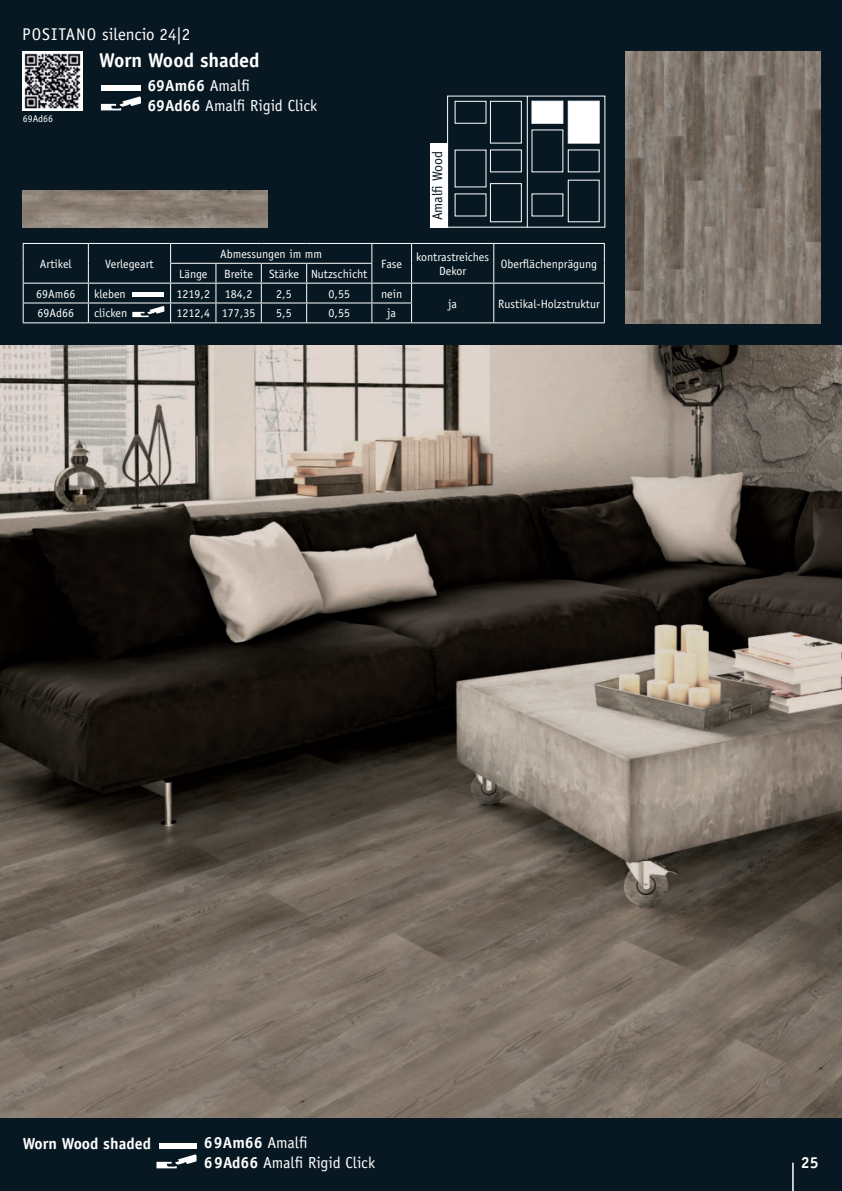
<style>
.page{position:relative;width:842px;height:1191px;background:#071822}
.page>*{position:absolute;margin:0;border:0;box-sizing:border-box;transform-origin:0 0}
.t1{font:700 20px "Officina Sans";color:#fff}
.t2{font:17px "Officina Sans";color:#fff}
.t3{font:16px/20px "Officina Sans";color:#fff}
.t4{font:700 16px "Officina Sans";color:#fff}
.t5{font:14px "Officina Sans";color:#071822}
.t6{font:12px/14.4px "Officina Sans";color:#fff;text-align:center}
.t7{font:10px "Officina Sans";color:#fff}
.s1{font-weight:700}
</style>
<div class="page">
<img style="left:0;top:346px;width:842px;height:771px">
<hr style="left:792px;top:1162px;width:2px;height:29px;background:#fff">
<img style="left:23px;top:51px;width:59px;height:60px">
<img style="left:625px;top:51px;width:195px;height:272px">
<div style="left:101px;top:85px;width:40px;height:6px;background:#fff"></div>
<svg style="left:101px;top:96px;width:40px;height:14px"></svg>
<hr style="left:23px;top:243px;width:65px;height:1px;background:#fff">
<hr style="left:88px;top:243px;width:83px;height:1px;background:#fff">
<hr style="left:171px;top:243px;width:45px;height:1px;background:#fff">
<hr style="left:216px;top:243px;width:45px;height:1px;background:#fff">
<hr style="left:261px;top:243px;width:46px;height:1px;background:#fff">
<hr style="left:307px;top:243px;width:65px;height:1px;background:#fff">
<hr style="left:372px;top:243px;width:40px;height:1px;background:#fff">
<hr style="left:412px;top:243px;width:82px;height:1px;background:#fff">
<hr style="left:494px;top:243px;width:111px;height:1px;background:#fff">
<hr style="left:170px;top:263px;width:46px;height:1px;background:#fff">
<hr style="left:216px;top:263px;width:45px;height:1px;background:#fff">
<hr style="left:261px;top:263px;width:46px;height:1px;background:#fff">
<hr style="left:307px;top:263px;width:65px;height:1px;background:#fff">
<hr style="left:23px;top:283px;width:65px;height:1px;background:#fff">
<hr style="left:88px;top:283px;width:83px;height:1px;background:#fff">
<hr style="left:171px;top:283px;width:45px;height:1px;background:#fff">
<hr style="left:216px;top:283px;width:45px;height:1px;background:#fff">
<hr style="left:261px;top:283px;width:46px;height:1px;background:#fff">
<hr style="left:307px;top:283px;width:65px;height:1px;background:#fff">
<hr style="left:372px;top:283px;width:40px;height:1px;background:#fff">
<hr style="left:412px;top:283px;width:82px;height:1px;background:#fff">
<hr style="left:494px;top:283px;width:111px;height:1px;background:#fff">
<hr style="left:23px;top:302px;width:65px;height:1px;background:#fff">
<svg style="left:23px;top:244px;width:1px;height:78px"></svg>
<hr style="left:88px;top:302px;width:83px;height:1px;background:#fff">
<svg style="left:88px;top:244px;width:1px;height:78px"></svg>
<hr style="left:171px;top:302px;width:45px;height:1px;background:#fff">
<svg style="left:170px;top:244px;width:1px;height:78px"></svg>
<hr style="left:216px;top:302px;width:45px;height:1px;background:#fff">
<svg style="left:215px;top:264px;width:1px;height:58px"></svg>
<hr style="left:261px;top:302px;width:46px;height:1px;background:#fff">
<svg style="left:261px;top:264px;width:1px;height:58px"></svg>
<hr style="left:307px;top:302px;width:65px;height:1px;background:#fff">
<svg style="left:306px;top:264px;width:1px;height:58px"></svg>
<hr style="left:372px;top:302px;width:40px;height:1px;background:#fff">
<svg style="left:371px;top:244px;width:1px;height:78px"></svg>
<svg style="left:411px;top:244px;width:1px;height:78px"></svg>
<svg style="left:493px;top:244px;width:1px;height:78px"></svg>
<svg style="left:604px;top:244px;width:1px;height:78px"></svg>
<hr style="left:23px;top:322px;width:65px;height:1px;background:#fff">
<hr style="left:88px;top:322px;width:83px;height:1px;background:#fff">
<hr style="left:171px;top:322px;width:45px;height:1px;background:#fff">
<hr style="left:216px;top:322px;width:45px;height:1px;background:#fff">
<hr style="left:261px;top:322px;width:46px;height:1px;background:#fff">
<hr style="left:307px;top:322px;width:65px;height:1px;background:#fff">
<hr style="left:372px;top:322px;width:40px;height:1px;background:#fff">
<hr style="left:412px;top:322px;width:82px;height:1px;background:#fff">
<hr style="left:494px;top:322px;width:111px;height:1px;background:#fff">
<div style="left:132px;top:292px;width:32px;height:5px;background:#fff"></div>
<svg style="left:132px;top:306px;width:32px;height:11px"></svg>
<div style="left:159px;top:1143px;width:37px;height:5px;background:#fff"></div>
<svg style="left:156px;top:1154px;width:41px;height:14px"></svg>
<div style="left:455px;top:101px;width:31px;height:23px;border:1px solid #fff"></div>
<hr style="left:527px;top:96px;width:1px;height:131px;background:#fff">
<div style="left:490px;top:101px;width:32px;height:42px;border:1px solid #fff"></div>
<div style="left:490px;top:150px;width:32px;height:22px;border:1px solid #fff"></div>
<div style="left:490px;top:183px;width:32px;height:39px;border:1px solid #fff"></div>
<div style="left:532px;top:101px;width:31px;height:23px;background:#fff;border:1px solid #fff"></div>
<div style="left:568px;top:101px;width:31px;height:42px;background:#fff;border:1px solid #fff"></div>
<div style="left:568px;top:180px;width:31px;height:42px;border:1px solid #fff"></div>
<div style="left:430px;top:143px;width:18px;height:84px;background:#fff"></div>
<img style="left:23px;top:191px;width:245px;height:36px">
<h2 class="t2" style="left:22px;top:27px;width:169px">POSITANO silencio 24|2</h2>
<h1 class="t1" style="left:99px;top:52px;width:162px">Worn Wood shaded</h1>
<h3 class="t3" style="left:147px;top:76px;width:171px"><span class="s1">69Am66</span> Amalfi<br><span class="s1">69Ad66</span> Amalfi Rigid Click</h3>
<p class="t7" style="left:23px;top:115px;width:32px">69Ad66</p>
<p class="t6" style="left:40px;top:257px;width:33px">Artikel</p>
<p class="t6" style="left:105px;top:257px;width:50px">Verlegeart</p>
<p class="t6" style="left:220px;top:248px;width:104px">Abmessungen im mm</p>
<p class="t6" style="left:179px;top:267px;width:30px">Länge</p>
<p class="t6" style="left:224px;top:267px;width:30px">Breite</p>
<p class="t6" style="left:269px;top:267px;width:100px">Stärke Nutzschicht</p>
<p class="t5" style="left:432px;top:220px;width:71px;rotate:-90deg">Amalfi Wood</p>
<p class="t6" style="left:381px;top:257px;width:22px">Fase</p>
<p class="t6" style="left:416px;top:250px;width:74px">kontrastreiches<br>Dekor</p>
<p class="t6" style="left:501px;top:257px;width:98px">Oberflächenprägung</p>
<p class="t6" style="left:36px;top:287px;width:41px">69Am66</p>
<p class="t6" style="left:94px;top:287px;width:33px">kleben</p>
<p class="t6" style="left:176px;top:287px;width:77px">1219,2 184,2</p>
<p class="t6" style="left:276px;top:287px;width:17px">2,5</p>
<p class="t6" style="left:328px;top:287px;width:23px">0,55</p>
<p class="t6" style="left:381px;top:287px;width:23px">nein</p>
<p class="t6" style="left:38px;top:307px;width:38px">69Ad66</p>
<p class="t6" style="left:94px;top:307px;width:35px">clicken</p>
<p class="t6" style="left:176px;top:307px;width:80px">1212,4 177,35</p>
<p class="t6" style="left:276px;top:307px;width:17px">5,5</p>
<p class="t6" style="left:328px;top:307px;width:23px">0,55</p>
<p class="t6" style="left:387px;top:307px;width:10px">ja</p>
<p class="t6" style="left:448px;top:297px;width:10px">ja</p>
<p class="t6" style="left:498px;top:297px;width:103px">Rustikal-Holzstruktur</p>
<h3 class="t4" style="left:23px;top:1136px;width:130px">Worn Wood shaded</h3>
<h3 class="t3" style="left:204px;top:1134px;width:173px"><span class="s1">69Am66</span> Amalfi<br><span class="s1">69Ad66</span> Amalfi Rigid Click</h3>
<h3 class="t4" style="left:801px;top:1156px;width:19px">25</h3>
</div>
